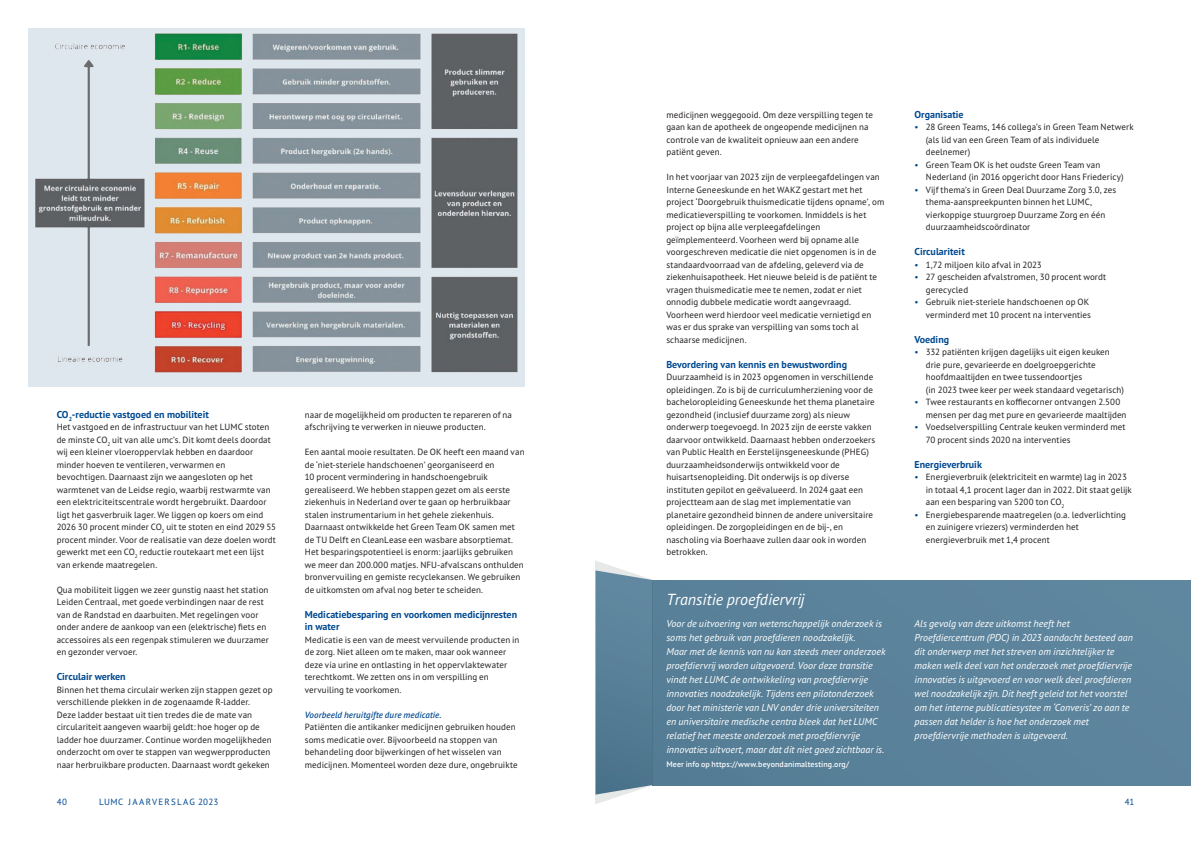
<style>
.page{position:relative;width:1191px;height:842px;background:#fff}
.page>*{position:absolute;margin:0;border:0;box-sizing:border-box;transform-origin:0 0}
.uitgelicht_diap{font:italic 16px "PT Sans Pro";color:#fff}
.kadertekst{font:italic 10px/14px "PT Sans Pro";letter-spacing:.005em;color:#fff}
.subkopje_blauw{font:700 10px/12.5px "PT Sans Pro";color:#014990}
.broodtekst{font:9px/12.5px "PT Sans Pro";letter-spacing:.01em;color:#231f20}
.subsubkopje{font:italic 600 9px "PT Sans Pro";letter-spacing:.01em;color:#014990}
.broodtekst-2{font:9px "PT Sans Pro";letter-spacing:.115em;color:#014990}
.kadertekst-2{font:600 8px "PT Sans Pro";letter-spacing:.015em;color:#fff}
.s1{color:#014990}
</style>
<div class="page">
<img style="left:28px;top:28px;width:496px;height:351px">
<div style="left:652px;top:580px;width:539px;height:205px;background:#5a829b"></div>
<svg style="left:595px;top:560px;width:57px;height:244px;background:#6d8fa4"></svg>
<p class="subkopje_blauw" style="left:57px;top:408px;width:154px">CO<sub>2</sub>-reductie vastgoed en mobiliteit</p>
<p class="broodtekst" style="left:57px;top:420px;width:221px">Het vastgoed en de infrastructuur van het LUMC stoten de minste CO<sub>2</sub> uit van alle umc’s. Dit komt deels doordat wij een kleiner vloeroppervlak hebben en daardoor minder hoeven te ventileren, verwarmen en bevochtigen. Daarnaast zijn we aangesloten op het warmtenet van de Leidse regio, waarbij restwarmte van een elektriciteitscentrale wordt hergebruikt. Daardoor ligt het gasverbruik lager. We liggen op koers om eind 2026 30 procent minder CO<sub>2</sub> uit te stoten en eind 2029 55 procent minder. Voor de realisatie van deze doelen wordt gewerkt met een CO<sub>2</sub> reductie routekaart met een lijst van erkende maatregelen.</p>
<p class="broodtekst" style="left:57px;top:583px;width:214px">Qua mobiliteit liggen we zeer gunstig naast het station Leiden Centraal, met goede verbindingen naar de rest van de Randstad en daarbuiten. Met regelingen voor onder andere de aankoop van een (elektrische) fiets en accessoires als een regenpak stimuleren we duurzamer en gezonder vervoer.</p>
<p class="subkopje_blauw" style="left:57px;top:670px;width:71px">Circulair werken</p>
<p class="broodtekst" style="left:57px;top:683px;width:217px">Binnen het thema circulair werken zijn stappen gezet op verschillende plekken in de zogenaamde R-ladder.<br>Deze ladder bestaat uit tien tredes die de mate van circulariteit aangeven waarbij geldt: hoe hoger op de ladder hoe duurzamer. Continue worden mogelijkheden onderzocht om over te stappen van wegwerpproducten naar herbruikbare producten. Daarnaast wordt gekeken</p>
<p class="broodtekst" style="left:305px;top:408px;width:209px">naar de mogelijkheid om producten te repareren of na afschrijving te verwerken in nieuwe producten.</p>
<p class="broodtekst" style="left:305px;top:445px;width:221px">Een aantal mooie resultaten. De OK heeft een maand van de ‘niet-steriele handschoenen’ georganiseerd en<br>10 procent vermindering in handschoengebruik gerealiseerd. We hebben stappen gezet om als eerste ziekenhuis in Nederland over te gaan op herbruikbaar stalen instrumentarium in het gehele ziekenhuis.<br>Daarnaast ontwikkelde het Green Team OK samen met de TU Delft en CleanLease een wasbare absorptiemat.<br>Het besparingspotentieel is enorm: jaarlijks gebruiken we meer dan 200.000 matjes. NFU-afvalscans onthulden bronvervuiling en gemiste recyclekansen. We gebruiken de uitkomsten om afval nog beter te scheiden.</p>
<p class="subkopje_blauw" style="left:305px;top:608px;width:214px">Medicatiebesparing en voorkomen medicijnresten in water</p>
<p class="broodtekst" style="left:305px;top:633px;width:216px">Medicatie is een van de meest vervuilende producten in de zorg. Niet alleen om te maken, maar ook wanneer deze via urine en ontlasting in het oppervlaktewater terechtkomt. We zetten ons in om verspilling en vervuiling te voorkomen.</p>
<p class="subsubkopje" style="left:305px;top:709px;width:138px">Voorbeeld heruitgifte dure medicatie.</p>
<p class="broodtekst" style="left:305px;top:720px;width:214px">Patiënten die antikanker medicijnen gebruiken houden soms medicatie over. Bijvoorbeeld na stoppen van behandeling door bijwerkingen of het wisselen van medicijnen. Momenteel worden deze dure, ongebruikte</p>
<p class="broodtekst" style="left:666px;top:108px;width:208px">medicijnen weggegooid. Om deze verspilling tegen te gaan kan de apotheek de ongeopende medicijnen na controle van de kwaliteit opnieuw aan een andere patiënt geven.</p>
<p class="broodtekst" style="left:666px;top:170px;width:219px">In het voorjaar van 2023 zijn de verpleegafdelingen van Interne Geneeskunde en het WAKZ gestart met het project ‘Doorgebruik thuismedicatie tijdens opname’, om medicatieverspilling te voorkomen. Inmiddels is het project op bijna alle verpleegafdelingen geïmplementeerd. Voorheen werd bij opname alle voorgeschreven medicatie die niet opgenomen is in de standaardvoorraad van de afdeling, geleverd via de ziekenhuisapotheek. Het nieuwe beleid is de patiënt te vragen thuismedicatie mee te nemen, zodat er niet onnodig dubbele medicatie wordt aangevraagd.<br>Voorheen werd hierdoor veel medicatie vernietigd en was er dus sprake van verspilling van soms toch al schaarse medicijnen.</p>
<p class="subkopje_blauw" style="left:666px;top:358px;width:182px">Bevordering van kennis en bewustwording</p>
<p class="broodtekst" style="left:666px;top:370px;width:210px">Duurzaamheid is in 2023 opgenomen in verschillende opleidingen. Zo is bij de curriculumherziening voor de bacheloropleiding Geneeskunde het thema planetaire gezondheid (inclusief duurzame zorg) als nieuw onderwerp toegevoegd. In 2023 zijn de eerste vakken daarvoor ontwikkeld. Daarnaast hebben onderzoekers van Public Health en Eerstelijnsgeneeskunde (PHEG) duurzaamheidsonderwijs ontwikkeld voor de huisartsenopleiding. Dit onderwijs is op diverse instituten gepilot en geëvalueerd. In 2024 gaat een projectteam aan de slag met implementatie van planetaire gezondheid binnen de andere universitaire opleidingen. De zorgopleidingen en de bij-, en nascholing via Boerhaave zullen daar ook in worden betrokken.</p>
<p class="uitgelicht_diap" style="left:666px;top:589px;width:140px">Transitie proefdiervrij</p>
<p class="kadertekst" style="left:666px;top:616px;width:221px">Voor de uitvoering van wetenschappelijk onderzoek is soms het gebruik van proefdieren noodzakelijk.<br>Maar met de kennis van nu kan steeds meer onderzoek proefdiervrij worden uitgevoerd. Voor deze transitie vindt het LUMC de ontwikkeling van proefdiervrije innovaties noodzakelijk. Tijdens een pilotonderzoek door het ministerie van LNV onder drie universiteiten en universitaire medische centra bleek dat het LUMC relatief het meeste onderzoek met proefdiervrije innovaties uitvoert, maar dat dit niet goed zichtbaar is.</p>
<p class="kadertekst-2" style="left:666px;top:759px;width:184px">Meer info op https://www.beyondanimaltesting.org/</p>
<p class="subkopje_blauw" style="left:914px;top:108px;width:51px">Organisatie</p>
<p class="broodtekst" style="left:926px;top:120px;width:209px;text-indent:-11px"><span class="s1">•</span> 28 Green Teams, 146 collega’s in Green Team Netwerk (als lid van een Green Team of als individuele deelnemer)</p>
<p class="broodtekst" style="left:926px;top:158px;width:199px;text-indent:-11px"><span class="s1">•</span> Green Team OK is het oudste Green Team van<br>Nederland (in 2016 opgericht door Hans Friedericy)</p>
<p class="broodtekst" style="left:926px;top:183px;width:192px;text-indent:-11px"><span class="s1">•</span> Vijf thema’s in Green Deal Duurzame Zorg 3.0, zes thema-aanspreekpunten binnen het LUMC, vierkoppige stuurgroep Duurzame Zorg en één duurzaamheidscoördinator</p>
<p class="subkopje_blauw" style="left:914px;top:245px;width:52px">Circulariteit</p>
<p class="broodtekst" style="left:914px;top:258px;width:129px"><span class="s1">•</span> 1,72 miljoen kilo afval in 2023</p>
<p class="broodtekst" style="left:926px;top:270px;width:182px;text-indent:-11px"><span class="s1">•</span> 27 gescheiden afvalstromen, 30 procent wordt gerecycled</p>
<p class="broodtekst" style="left:914px;top:295px;width:178px;text-align:right"><span class="s1">•</span> Gebruik niet-steriele handschoenen op OK verminderd met 10 procent na interventies</p>
<p class="subkopje_blauw" style="left:914px;top:333px;width:36px">Voeding</p>
<p class="broodtekst" style="left:926px;top:345px;width:200px;text-indent:-11px"><span class="s1">•</span> 332 patiënten krijgen dagelijks uit eigen keuken drie pure, gevarieerde en doelgroepgerichte hoofdmaaltijden en twee tussendoortjes<br>(in 2023 twee keer per week standaard vegetarisch)</p>
<p class="broodtekst" style="left:926px;top:395px;width:202px;text-indent:-11px"><span class="s1">•</span> Twee restaurants en koffiecorner ontvangen 2.500 mensen per dag met pure en gevarieerde maaltijden</p>
<p class="broodtekst" style="left:926px;top:420px;width:201px;text-indent:-11px"><span class="s1">•</span> Voedselverspilling Centrale keuken verminderd met<br>70 procent sinds 2020 na interventies</p>
<p class="subkopje_blauw" style="left:914px;top:458px;width:69px">Energieverbruik</p>
<p class="broodtekst" style="left:926px;top:470px;width:208px;text-indent:-11px"><span class="s1">•</span> Energieverbruik (elektriciteit en warmte) lag in 2023 in totaal 4,1 procent lager dan in 2022. Dit staat gelijk aan een besparing van 5200 ton CO<sub>2</sub></p>
<p class="broodtekst" style="left:926px;top:508px;width:202px;text-indent:-11px"><span class="s1">•</span> Energiebesparende maatregelen (o.a. ledverlichting en zuinigere vriezers) verminderden het energieverbruik met 1,4 procent</p>
<p class="kadertekst" style="left:914px;top:616px;width:220px">Als gevolg van deze uitkomst heeft het Proefdiercentrum (PDC) in 2023 aandacht besteed aan dit onderwerp met het streven om inzichtelijker te maken welk deel van het onderzoek met proefdiervrije innovaties is uitgevoerd en voor welk deel proefdieren wel noodzakelijk zijn. Dit heeft geleid tot het voorstel om het interne publicatiesystee m ‘Converis’ zo aan te passen dat helder is hoe het onderzoek met proefdiervrije methoden is uitgevoerd.</p>
<p class="broodtekst-2" style="left:57px;top:796px;width:12px">40</p>
<p class="broodtekst-2" style="left:99px;top:796px;width:121px">LUMC JAARVERSLAG 2023</p>
<p class="broodtekst-2" style="left:1124px;top:796px;width:11px">41</p>
</div>
